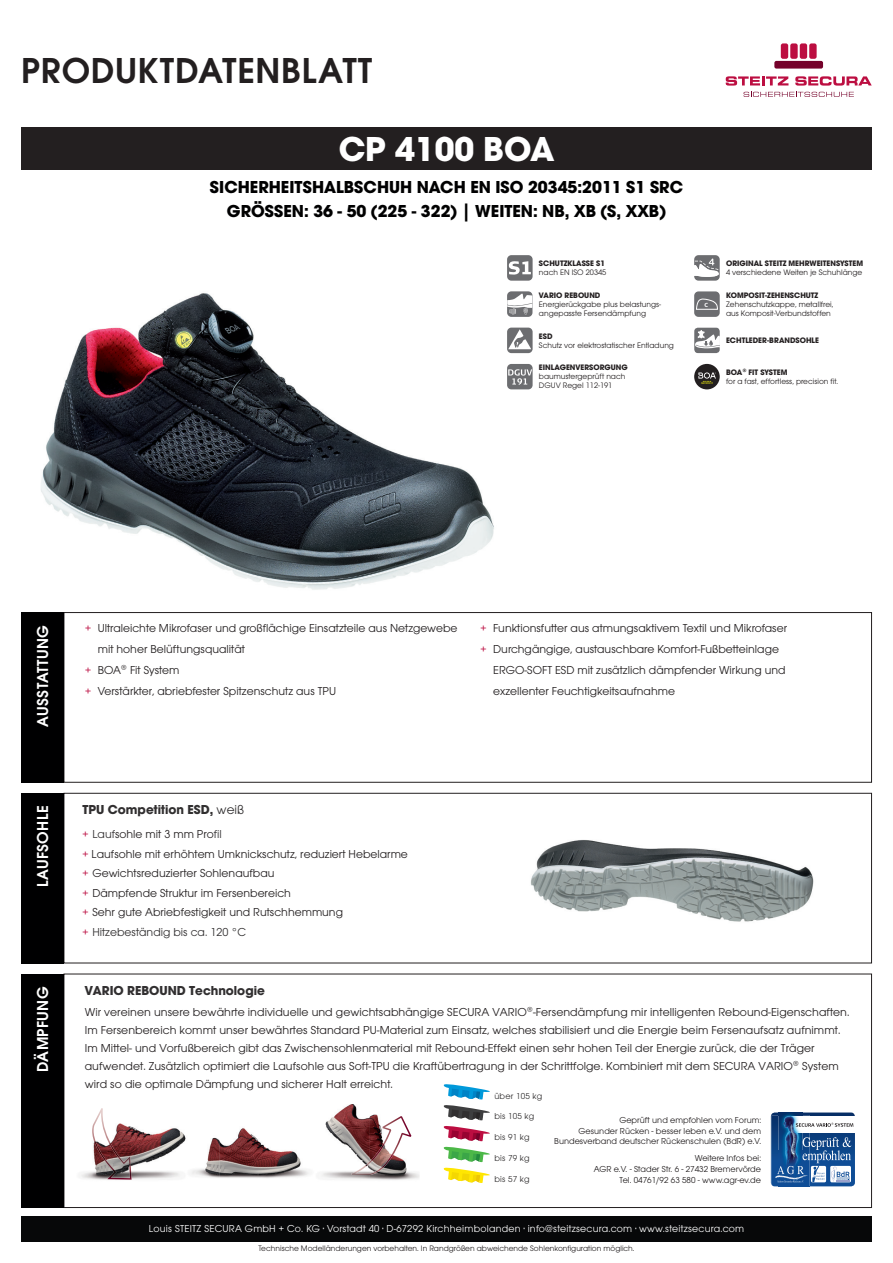
<style>
.page{position:relative;width:893px;height:1263px;background:#fff}
.page>*{position:absolute;margin:0;border:0;box-sizing:border-box;transform-origin:0 0}
.t1{font:600 37.5px "Avant Gard Goth EF";letter-spacing:.02em;color:#231f20}
.t2{font:700 36px "Avant Gard Goth EF";color:#fff}
.t3{font:700 18px/24px "Avant Gard Goth EF";color:#000001;text-align:center}
.t4{font:600 16.5px "Avant Gard Goth EF";letter-spacing:.02em;color:#fff}
.t5{font:700 13.5px "Avant Gard Goth EF";color:#312f30}
.t6{font:12px/19.5px "Avant Gard Goth EF";color:#231f20}
.t7{font:12px "Avant Gard Goth EF";color:#bc0e41}
.t8{font:10.5px "Avant Gard Goth EF";letter-spacing:.02em;color:#fff}
.t9{font:9px/10.8px "Avant Gard Goth EF";color:#231f20;text-align:right}
.t10{font:9px "Avant Gard Goth EF";letter-spacing:.02em;color:#312f30}
.t11{font:8.25px/9px "Avant Gard Goth EF";color:#231f20}
.t12{font:700 8.25px "Avant Gard Goth EF";color:#231f20}
.t13{font:700 6.15px "Myriad Pro";color:#fff}
.s1{font-weight:400}
.s2{color:#bc0e41}
.s3{color:#312f30}
</style>
<div class="page">
<div style="left:64px;top:612px;width:808px;height:170px;border:1px solid #231f20"></div>
<div style="left:64px;top:793px;width:808px;height:170px;border:1px solid #231f20"></div>
<div style="left:64px;top:974px;width:808px;height:234px;border:1px solid #231f20"></div>
<div style="left:21px;top:1216px;width:851px;height:26px;background:#070809"></div>
<svg style="left:726px;top:76px;width:62px;height:10px"></svg>
<svg style="left:795px;top:76px;width:77px;height:10px"></svg>
<div style="left:774px;top:61px;width:49px;height:8px;background:#75012a;border-radius:2px"></div>
<div style="left:781px;top:43px;width:7px;height:16px;background:#bc0e41;border-radius:2px"></div>
<div style="left:790px;top:43px;width:8px;height:16px;background:#bc0e41;border-radius:2px"></div>
<div style="left:800px;top:43px;width:7px;height:16px;background:#bc0e41;border-radius:2px"></div>
<div style="left:809px;top:43px;width:8px;height:16px;background:#bc0e41;border-radius:2px"></div>
<svg style="left:744px;top:92px;width:110px;height:5px"></svg>
<div style="left:21px;top:128px;width:851px;height:42px;background:#231f20"></div>
<div style="left:21px;top:612px;width:43px;height:170px;background:#000001"></div>
<div style="left:21px;top:793px;width:43px;height:170px;background:#000001"></div>
<div style="left:21px;top:974px;width:43px;height:234px;background:#000001"></div>
<img style="left:41px;top:293px;width:453px;height:297px">
<img style="left:531px;top:840px;width:283px;height:82px">
<div style="left:507px;top:255px;width:26px;height:26px;background:#6c6d70;border-radius:4px"></div>
<svg style="left:509px;top:261px;width:22px;height:14px"></svg>
<svg style="left:694px;top:255px;width:26px;height:26px"></svg>
<svg style="left:507px;top:291px;width:26px;height:26px"></svg>
<div style="left:694px;top:291px;width:26px;height:26px;background:#6c6d70;border-radius:4px"></div>
<svg style="left:696px;top:298px;width:22px;height:12px"></svg>
<div style="left:507px;top:328px;width:26px;height:25px;background:linear-gradient(to right,#6c6d70,#6c6d70);border-radius:4px"></div>
<svg style="left:508px;top:329px;width:23px;height:20px"></svg>
<div style="left:694px;top:328px;width:26px;height:25px;background:#6c6d70;border-radius:4px"></div>
<svg style="left:695px;top:330px;width:25px;height:18px"></svg>
<div style="left:507px;top:364px;width:26px;height:25px;background:#6c6d70;border-radius:4px"></div>
<svg style="left:508px;top:369px;width:24px;height:16px"></svg>
<div style="left:694px;top:364px;width:26px;height:25px;background:#231f20;border-radius:50%"></div>
<svg style="left:698px;top:372px;width:18px;height:12px"></svg>
<svg style="left:444px;top:1084px;width:46px;height:99px"></svg>
<svg style="left:771px;top:1112px;width:84px;height:75px"></svg>
<img style="left:81px;top:1104px;width:339px;height:76px">
<img style="left:92px;top:1108px;width:40px;height:72px">
<img style="left:351px;top:1116px;width:60px;height:59px">
<h1 class="t1" style="left:21px;top:48px;width:353px">PRODUKTDATENBLATT</h1>
<p class="t2" style="left:339px;top:127px;width:217px">CP 4100 BOA</p>
<p class="t3" style="left:210px;top:175px;width:475px">SICHERHEITSHALBSCHUH NACH EN ISO 20345:2011 S1 SRC<br>GRÖSSEN: 36 - 50 (225 - 322) | WEITEN: NB, XB (S, XXB)</p>
<p class="t12" style="left:539px;top:258px;width:67px">SCHUTZKLASSE S1</p>
<p class="t11" style="left:539px;top:268px;width:69px">nach EN ISO 20345</p>
<p class="t12" style="left:726px;top:258px;width:139px">ORIGINAL STEITZ MEHRWEITENSYSTEM</p>
<p class="t11" style="left:726px;top:268px;width:138px">4 verschiedene Weiten je Schuhlänge</p>
<p class="t12" style="left:539px;top:290px;width:63px">VARIO REBOUND</p>
<p class="t11" style="left:539px;top:300px;width:124px">Energierückgabe plus belastungs&shy;angepasste Fersendämpfung</p>
<p class="t13" style="left:704px;top:301px;width:5px">C</p>
<p class="t12" style="left:726px;top:290px;width:94px">KOMPOSIT-ZEHENSCHUTZ</p>
<p class="t11" style="left:726px;top:300px;width:109px">Zehenschutzkappe, metallfrei,</p>
<p class="t11" style="left:726px;top:309px;width:106px">aus Komposit-Verbundstoffen</p>
<p class="t12" style="left:539px;top:331px;width:15px">ESD</p>
<p class="t11" style="left:539px;top:340px;width:137px">Schutz vor elektrostatischer Entladung</p>
<p class="t12" style="left:726px;top:335px;width:94px">ECHTLEDER-BRANDSOHLE</p>
<p class="t12" style="left:539px;top:363px;width:90px">EINLAGENVERSORGUNG</p>
<p class="t11" style="left:539px;top:372px;width:88px">baumustergeprüft nach<br>DGUV Regel 112-191</p>
<p class="t12" style="left:726px;top:367px;width:63px">BOA® FIT SYSTEM</p>
<p class="t11" style="left:726px;top:377px;width:114px">for a fast, effortless, precision fit.</p>
<h3 class="t4" style="left:33px;top:727px;width:103px;rotate:-90deg">AUSSTATTUNG</h3>
<h3 class="t4" style="left:33px;top:887px;width:83px;rotate:-90deg">LAUFSOHLE</h3>
<h3 class="t4" style="left:33px;top:1072px;width:87px;rotate:-90deg">DÄMPFUNG</h3>
<p class="t6" style="left:98px;top:618px;width:361px;line-height:21px">Ultraleichte Mikrofaser und großflächige Einsatzteile aus Netzgewebe mit hoher Belüftungsqualität</p>
<p class="t6" style="left:98px;top:661px;width:83px">BOA® Fit System</p>
<p class="t6" style="left:98px;top:682px;width:240px">Verstärkter, abriebfester Spitzenschutz aus TPU</p>
<p class="t7" style="left:85px;top:621px;width:7px">+</p>
<p class="t7" style="left:85px;top:663px;width:7px">+</p>
<p class="t7" style="left:85px;top:684px;width:7px">+</p>
<p class="t6" style="left:493px;top:619px;width:295px">Funktionsfutter aus atmungsaktivem Textil und Mikrofaser</p>
<p class="t6" style="left:493px;top:639px;width:294px;line-height:21px">Durchgängige, austauschbare Komfort-Fußbetteinlage<br>ERGO-SOFT ESD mit zusätzlich dämpfender Wirkung und exzellenter Feuchtigkeitsaufnahme</p>
<p class="t7" style="left:480px;top:621px;width:7px">+</p>
<p class="t7" style="left:480px;top:642px;width:7px">+</p>
<p class="t5" style="left:82px;top:801px;width:163px">TPU Competition ESD, <span class="s1">weiß</span></p>
<p class="t6" style="left:83px;top:825px;width:327px"><span class="s2">+</span> <span class="s3">Lauf</span>sohle mit 3 mm Pro<span class="s3">fil<br></span><span class="s2">+</span> Laufsohle mit erhöhtem Umknickschutz, reduziert Hebelarme <span class="s2">+</span> Gewichtsreduzierter Sohlenaufbau<br><span class="s2">+</span> Dämpfende Struktur im Fersenbereich<br><span class="s2">+</span> Sehr gute Abriebfestigkeit und Rutschhemmung<br><span class="s2">+</span> <span class="s3">Hitzebeständig bis ca. 120 °C</span></p>
<p class="t5" style="left:85px;top:983px;width:182px">VARIO REBOUND Technologie</p>
<p class="t6" style="left:85px;top:1002px;width:766px;line-height:18px">Wir vereinen unsere bewährte individuelle und gewichtsabhängige SECURA VARIO®-Fersendämpfung mir intelligenten Rebound-Eigenschaften.<br>Im Fersenbereich kommt unser bewährtes Standard PU-Material zum Einsatz, welches stabilisiert und die Energie beim Fersenaufsatz aufnimmt.<br>Im Mittel- und Vorfußbereich gibt das Zwischensohlenmaterial mit Rebound-Effekt einen sehr hohen Teil der Energie zurück, die der Träger aufwendet. Zusätzlich optimiert die Laufsohle aus Soft-TPU die Kraftübertragung in der Schrittfolge. Kombiniert mit dem SECURA VARIO® System wird so die optimale Dämpfung und sicherer Halt erreicht.</p>
<p class="t10" style="left:494px;top:1090px;width:49px">über 105 kg</p>
<p class="t10" style="left:494px;top:1111px;width:41px">bis 105 kg</p>
<p class="t10" style="left:494px;top:1132px;width:37px">bis 91 kg</p>
<p class="t10" style="left:494px;top:1153px;width:37px">bis 79 kg</p>
<p class="t10" style="left:494px;top:1173px;width:37px">bis 57 kg</p>
<p class="t9" style="left:554px;top:1114px;width:208px">Geprüft und empfohlen vom Forum:<br>Gesunder Rücken - besser leben e.V. und dem<br>Bundesverband deutscher Rückenschulen (BdR) e.V.</p>
<p class="t9" style="left:594px;top:1153px;width:169px">Weitere Infos bei:<br>AGR e.V. - Stader Str. 6 - 27432 Bremervörde<br>Tel. 04761/92 63 580 - www.agr-ev.de</p>
<p class="t8" style="left:149px;top:1223px;width:597px">Louis STEITZ SECURA GmbH + Co. KG · Vorstadt 40 · D-67292 Kirchheimbolanden · info@steitzsecura.com · www.steitzsecura.com</p>
<p class="t11" style="left:258px;top:1244px;width:378px">Technische Modelländerungen vorbehalten. In Randgrößen abweichende Sohlenkonfiguration möglich.</p>
</div>
